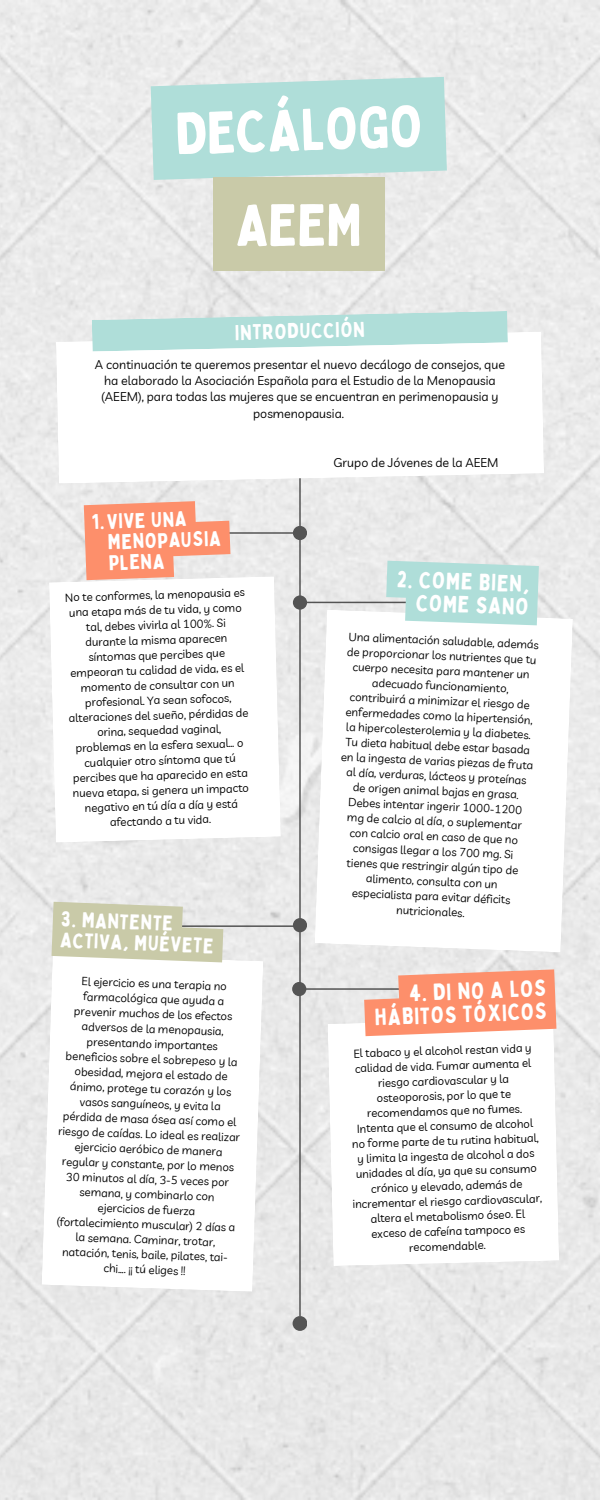
<style>
.page{position:relative;width:600px;height:1500px;background:#fff}
.page>*{position:absolute;margin:0;border:0;box-sizing:border-box;transform-origin:0 0}
.t1{font:58px "Bobby Jones";color:#fff}
.t2{font:22.9px/22.9px "Bobby Jones";color:#fff;text-align:right}
.t3{font:21px "Bobby Jones";color:#fff}
.t4{font:20.8px/20.8px "Bobby Jones";color:#fff}
.t5{font:12.4px/16.5px "Livvic";color:#000;text-align:center}
.t6{font:11.5px/15.1px "Livvic";color:#000;text-align:center}
</style>
<div class="page">
<hr style="left:299px;top:424px;width:2px;height:892px;background:#545454">
<svg style="left:56px;top:332px;width:488px;height:152px"></svg>
<hr style="left:181px;top:532px;width:113px;height:2px;background:#545454">
<hr style="left:124px;top:925px;width:171px;height:2px;background:#545454">
<hr style="left:296px;top:988px;width:150px;height:2px;background:#545454">
<hr style="left:297px;top:602px;width:163px;height:1px;background:#545454">
<svg style="left:328px;top:1018px;width:231px;height:248px"></svg>
<div style="left:293px;top:526px;width:14px;height:14px;background:#545454;border-radius:50%"></div>
<div style="left:293px;top:595px;width:14px;height:15px;background:#545454;border-radius:50%"></div>
<svg style="left:49px;top:576px;width:232px;height:267px"></svg>
<svg style="left:315px;top:610px;width:258px;height:342px"></svg>
<svg style="left:42px;top:954px;width:221px;height:338px"></svg>
<div style="left:293px;top:918px;width:14px;height:14px;background:#545454;border-radius:50%"></div>
<div style="left:292px;top:982px;width:14px;height:14px;background:#545454;border-radius:50%"></div>
<svg style="left:92px;top:311px;width:416px;height:41px;background:#bfe3df"></svg>
<div style="left:293px;top:1316px;width:14px;height:15px;background:#545454;border-radius:50%"></div>
<svg style="left:151px;top:77px;width:296px;height:103px;background:#b3dfda"></svg>
<div style="left:213px;top:177px;width:172px;height:93px;background:#c9caa8"></div>
<svg style="left:84px;top:500px;width:147px;height:80px;background:#f8a489"></svg>
<svg style="left:52px;top:902px;width:172px;height:60px;background:#cfcfb4"></svg>
<svg style="left:385px;top:561px;width:154px;height:64px;background:#b7e0db"></svg>
<svg style="left:363px;top:969px;width:193px;height:67px;background:#f9a082"></svg>
<h1 class="t1" style="left:174px;top:98px;width:249px;rotate:-2deg">DECÁLOGO</h1>
<h1 class="t1" style="left:236px;top:188px;width:127px">AEEM</h1>
<h3 class="t3" style="left:235px;top:319px;width:131px;rotate:-1deg">INTRODUCCIÓN</h3>
<p class="t5" style="left:95px;top:356px;width:412px">A continuación te queremos presentar el nuevo decálogo de consejos, que ha elaborado la Asociación Española para el Estudio de la Menopausia (AEEM), para todas las mujeres que se encuentran en perimenopausia y posmenopausia.</p>
<p class="t5" style="left:334px;top:455px;width:166px">Grupo de Jóvenes de la AEEM</p>
<h3 class="t4" style="left:107px;top:510px;width:114px;text-indent:-15px;rotate:-2deg">1.VIVE UNA<br>MENOPAUSIA<br>PLENA</h3>
<p class="t6" style="left:64px;top:590px;width:182px;rotate:-2deg">No te conformes, la menopausia es una etapa más de tu vida, y como tal, debes vivirla al 100%. Si durante la misma aparecen síntomas que percibes que empeoran tu calidad de vida, es el momento de consultar con un profesional. Ya sean sofocos, alteraciones del sueño, pérdidas de orina, sequedad vaginal, problemas en la esfera sexual… o cualquier otro síntoma que tú percibes que ha aparecido en esta nueva etapa, si genera un impacto negativo en tú día a día y está afectando a tu vida.</p>
<h3 class="t4" style="left:62px;top:908px;width:155px;rotate:2deg">3. MANTENTE<br>ACTIVA, MUÉVETE</h3>
<p class="t6" style="left:64px;top:973px;width:184px;rotate:2deg">El ejercicio es una terapia no farmacológica que ayuda a prevenir muchos de los efectos adversos de la menopausia, presentando importantes beneficios sobre el sobrepeso y la obesidad, mejora el estado de ánimo, protege tu corazón y los vasos sanguíneos, y evita la pérdida de masa ósea así como el riesgo de caídas. Lo ideal es realizar ejercicio aeróbico de manera regular y constante, por lo menos<br>30 minutos al día, 3-5 veces por semana, y combinarlo con ejercicios de fuerza (fortalecimiento muscular) 2 días a la semana. Caminar, trotar, natación, tenis, baile, pilates, tai&shy;chi…. ¡¡ tú eliges !!</p>
<h2 class="t2" style="left:397px;top:567px;width:134px;rotate:2deg">2. COME BIEN,<br>COME SANO</h2>
<p class="t6" style="left:348px;top:628px;width:194px;rotate:3deg">Una alimentación saludable, además de proporcionar los nutrientes que tu cuerpo necesita para mantener un adecuado funcionamiento, contribuirá a minimizar el riesgo de enfermedades como la hipertensión, la hipercolesterolemia y la diabetes.<br>Tu dieta habitual debe estar basada en la ingesta de varias piezas de fruta al día, verduras, lácteos y proteínas de origen animal bajas en grasa.<br>Debes intentar ingerir 1000-1200 mg de calcio al día, o suplementar con calcio oral en caso de que no consigas llegar a los 700 mg. Si tienes que restringir algún tipo de alimento, consulta con un especialista para evitar déficits nutricionales.</p>
<h2 class="t2" style="left:374px;top:982px;width:173px;rotate:-2deg">4. DI NO A LOS<br>HÁBITOS TÓXICOS</h2>
<p class="t6" style="left:347px;top:1046px;width:191px;rotate:-2deg">El tabaco y el alcohol restan vida y calidad de vida. Fumar aumenta el riesgo cardiovascular y la osteoporosis, por lo que te recomendamos que no fumes.<br>Intenta que el consumo de alcohol no forme parte de tu rutina habitual, y limita la ingesta de alcohol a dos unidades al día, ya que su consumo crónico y elevado, además de incrementar el riesgo cardiovascular, altera el metabolismo óseo. El exceso de cafeína tampoco es recomendable.</p>
</div>
